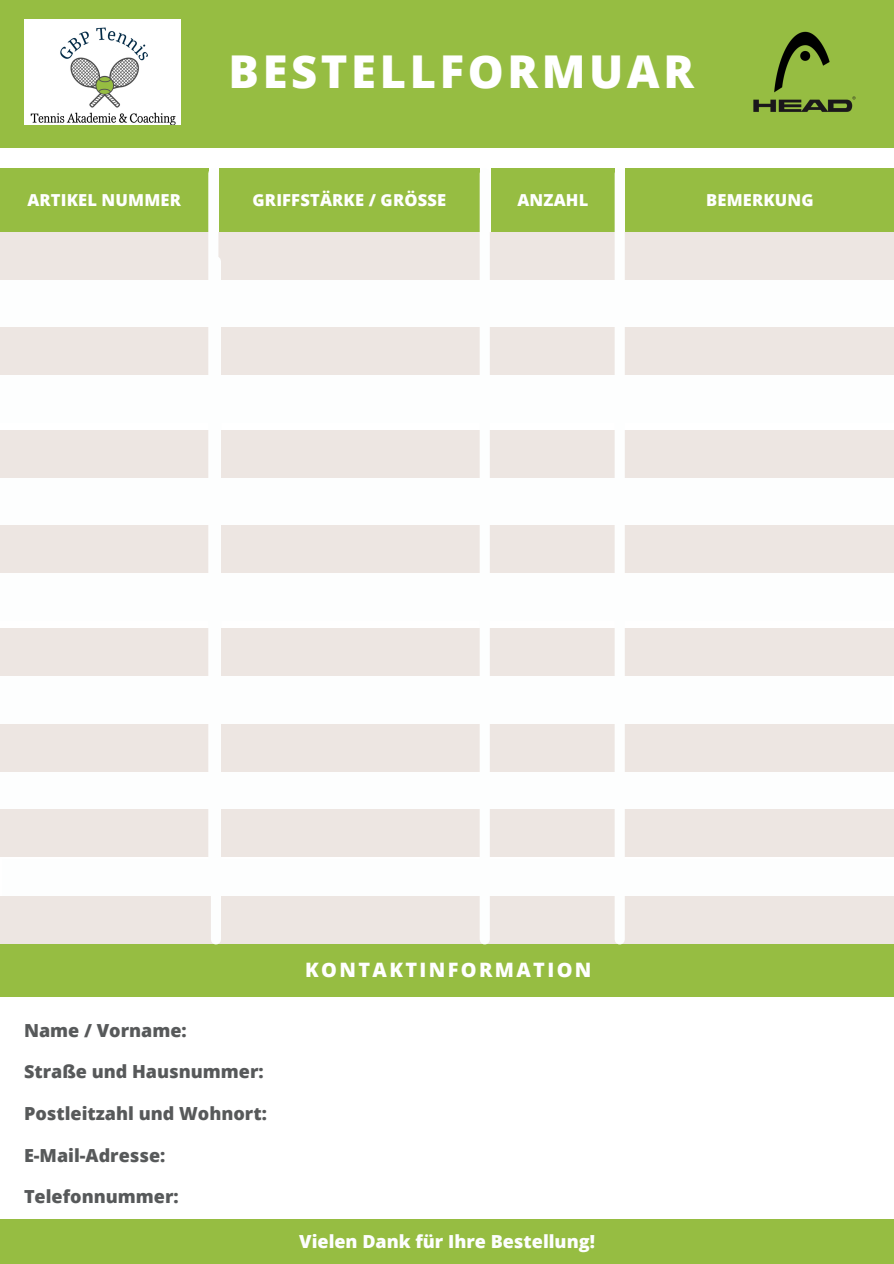
<style>
.page{position:relative;width:894px;height:1264px;background:#fff}
.page>*{position:absolute;margin:0;border:0;box-sizing:border-box;transform-origin:0 0}
.t1{font:800 45.3px "Open Sans";letter-spacing:.08em;color:#fff}
.t2{font:800 19.8px "Open Sans";letter-spacing:.12em;color:#fff}
.t3{font:800 18px "Open Sans";color:#57595a}
.t4{font:800 18px "Open Sans";color:#fdfefe}
.t5{font:800 16.5px "Open Sans";letter-spacing:.01em;color:#fff}
</style>
<div class="page">
<div style="left:0;top:1219px;width:893px;height:44px;background:#96bd42"></div>
<div style="left:0;top:0;width:893px;height:147px;background:#96bd42"></div>
<div style="left:0;top:944px;width:893px;height:52px;background:#96bd42"></div>
<img style="left:24px;top:20px;width:156px;height:104px">
<img style="left:753px;top:31px;width:103px;height:81px">
<div style="left:0;top:168px;width:208px;height:64px;background:#96bd42"></div>
<div style="left:219px;top:168px;width:260px;height:64px;background:#96bd42"></div>
<div style="left:491px;top:168px;width:124px;height:64px;background:#96bd42"></div>
<div style="left:625px;top:168px;width:268px;height:64px;background:#96bd42"></div>
<div style="left:0;top:232px;width:893px;height:47px;background:#ede6e2"></div>
<div style="left:0;top:327px;width:893px;height:48px;background:#ede6e2"></div>
<div style="left:0;top:430px;width:893px;height:47px;background:#ede6e2"></div>
<div style="left:0;top:526px;width:893px;height:47px;background:#ede6e2"></div>
<div style="left:0;top:628px;width:893px;height:48px;background:#ede6e2"></div>
<div style="left:0;top:724px;width:893px;height:47px;background:#ede6e2"></div>
<div style="left:0;top:809px;width:893px;height:47px;background:#ede6e2"></div>
<div style="left:208px;top:173px;width:10px;height:754px;background:#fdfefe"></div>
<div style="left:0;top:896px;width:893px;height:48px;background:#ede6e2"></div>
<div style="left:614px;top:173px;width:10px;height:766px;background:#fdfefe"></div>
<div style="left:479px;top:173px;width:10px;height:766px;background:#fdfefe"></div>
<div style="left:211px;top:261px;width:10px;height:678px;background:#fdfefe"></div>
<p class="t1" style="left:228px;top:40px;width:467px">BESTELLFORMUAR</p>
<p class="t5" style="left:27px;top:189px;width:155px">ARTIKEL NUMMER</p>
<p class="t5" style="left:252px;top:189px;width:195px">GRIFFSTÄRKE / GRÖSSE</p>
<p class="t5" style="left:517px;top:189px;width:72px">ANZAHL</p>
<p class="t5" style="left:706px;top:189px;width:109px">BEMERKUNG</p>
<p class="t3" style="left:24px;top:1017px;width:164px">Name / Vorname:</p>
<p class="t3" style="left:24px;top:1058px;width:241px">Straße und Hausnummer:</p>
<p class="t3" style="left:24px;top:1100px;width:244px">Postleitzahl und Wohnort:</p>
<p class="t3" style="left:24px;top:1142px;width:143px">E-Mail-Adresse:</p>
<p class="t3" style="left:24px;top:1183px;width:156px">Telefonnummer:</p>
<p class="t2" style="left:305px;top:956px;width:288px">KONTAKTINFORMATION</p>
<p class="t4" style="left:299px;top:1228px;width:297px">Vielen Dank für Ihre Bestellung!</p>
</div>
